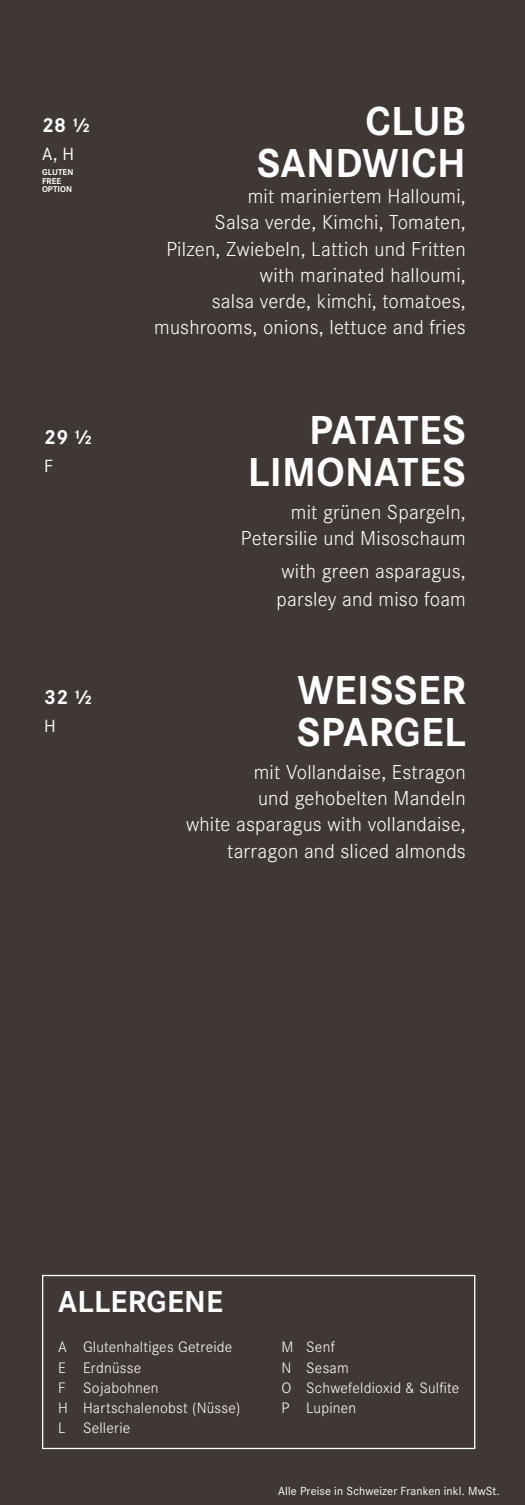
<style>
.page{position:relative;width:525px;height:1505px;background:#403835}
.page>*{position:absolute;margin:0;border:0;box-sizing:border-box;transform-origin:0 0}
.t1{font:700 42px/42px "Corporate S";letter-spacing:.01em;color:#fff;text-align:right}
.t2{font:700 31.5px "Corporate S";letter-spacing:.01em;color:#fff}
.t3{font:300 21px/26.2px "Corporate S";letter-spacing:.01em;color:#fff;text-align:right}
.t4{font:700 21px "Corporate S";color:#fff}
.t5{font:18.38px "Corporate S";color:#fff}
.t6{font:300 15.75px "Corporate S";letter-spacing:.015em;color:#fff}
.t7{font:12.25px "Corporate S";letter-spacing:.01em;color:#fff}
.t8{font:700 8.75px/8.8px "Corporate S";letter-spacing:.01em;color:#fff}
</style>
<div class="page">
<div style="left:42px;top:1275px;width:433px;height:174px;border:1px solid #fff"></div>
<p class="t4" style="left:42px;top:111px;width:50px">28 1/2</p>
<p class="t5" style="left:42px;top:142px;width:34px">A, H</p>
<p class="t8" style="left:42px;top:167px;width:33px">GLUTEN<br>FREE<br>OPTION</p>
<p class="t4" style="left:44px;top:423px;width:50px">29 1/2</p>
<p class="t5" style="left:44px;top:454px;width:10px">F</p>
<p class="t4" style="left:44px;top:682px;width:50px">32 1/2</p>
<p class="t5" style="left:44px;top:713px;width:13px">H</p>
<h1 class="t1" style="left:257px;top:99px;width:211px">CLUB<br>SANDWICH</h1>
<p class="t3" style="left:154px;top:182px;width:313px">mit mariniertem Halloumi,<br>Salsa verde, Kimchi, Tomaten,<br>Pilzen, Zwiebeln, Lattich und Fritten with marinated halloumi,<br>salsa verde, kimchi, tomatoes, mushrooms, onions, lettuce and fries</p>
<h1 class="t1" style="left:248px;top:407px;width:220px">PATATES<br>LIMONATES</h1>
<p class="t3" style="left:241px;top:498px;width:226px">mit grünen Spargeln,<br>Petersilie und Misoschaum</p>
<p class="t3" style="left:277px;top:557px;width:191px;line-height:27.1px;text-align:left">with green asparagus, parsley and miso foam</p>
<h1 class="t1" style="left:297px;top:667px;width:171px;text-align:left">WEISSER<br>SPARGEL</h1>
<p class="t3" style="left:186px;top:758px;width:281px">mit Vollandaise, Estragon<br>und gehobelten Mandeln<br>white asparagus with vollandaise, tarragon and sliced almonds</p>
<h2 class="t2" style="left:58px;top:1280px;width:166px">ALLERGENE</h2>
<p class="t6" style="left:58px;top:1337px;width:176px">A Glutenhaltiges Getreide</p>
<p class="t6" style="left:281px;top:1337px;width:55px">M Senf</p>
<p class="t6" style="left:58px;top:1357px;width:84px">E Erdnüsse</p>
<p class="t6" style="left:281px;top:1357px;width:69px">N Sesam</p>
<p class="t6" style="left:58px;top:1377px;width:102px">F Sojabohnen</p>
<p class="t6" style="left:281px;top:1377px;width:179px">O Schwefeldioxid &amp; Sulfite</p>
<p class="t6" style="left:58px;top:1397px;width:184px">H Hartschalenobst (Nüsse)</p>
<p class="t6" style="left:281px;top:1397px;width:76px">P Lupinen</p>
<p class="t6" style="left:58px;top:1418px;width:74px">L Sellerie</p>
<p class="t7" style="left:278px;top:1483px;width:223px">Alle Preise in Schweizer Franken inkl. MwSt.</p>
</div>
